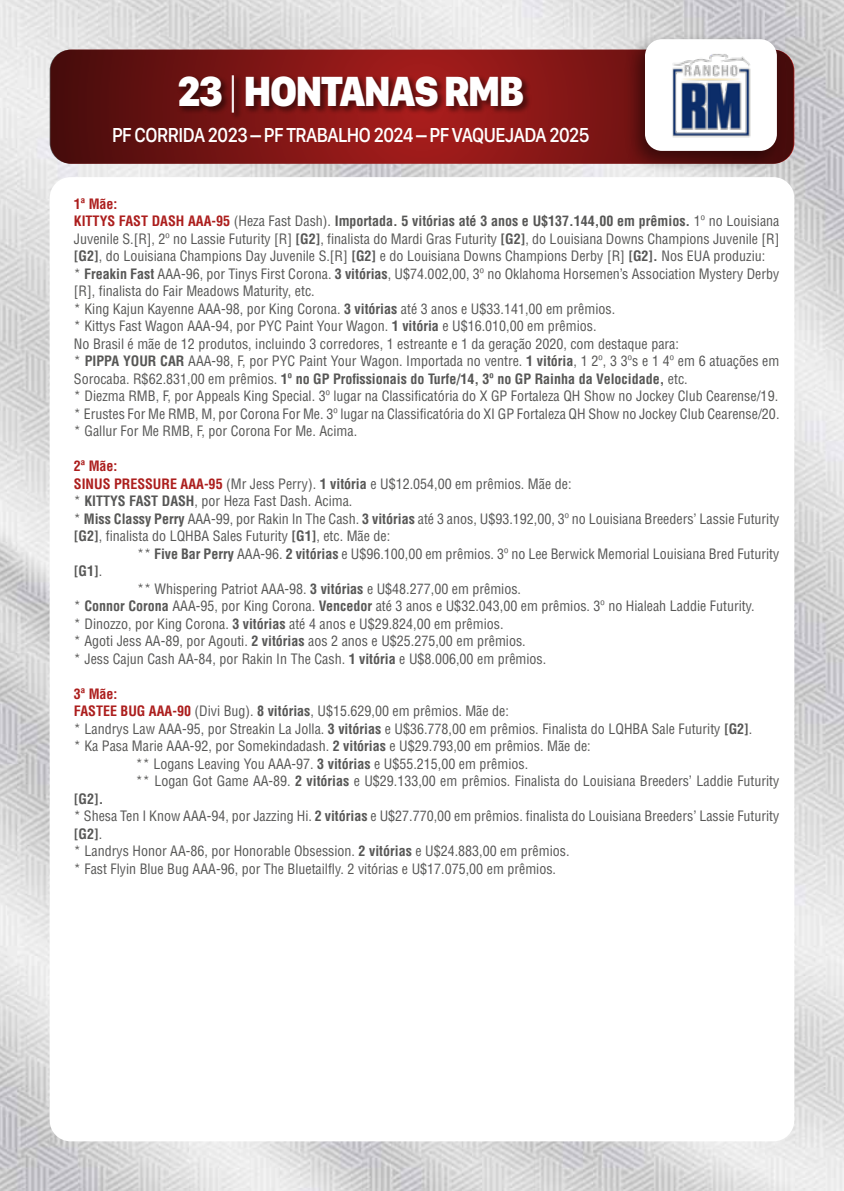
<style>
.page{position:relative;width:844px;height:1191px;background:#fff}
.page>*{position:absolute;margin:0;border:0;box-sizing:border-box;transform-origin:0 0}
.t1{font:900 43.75px "SF Compact Display";letter-spacing:-.025em;color:#fff;scale:.88 1}
.t2{font:500 21px "SF Compact Display";letter-spacing:-.025em;color:#fff;scale:.88 1}
.t3{font:condensed 14px/17.5px "Helvetica LT Std";color:#575756}
.t4{font:700 condensed 14px "Helvetica LT Std";color:#575756}
.t5{font:700 condensed 14px "Helvetica LT Std";color:#ac1e1d}
.s1{font-weight:300}
.s2{font-weight:700;color:#ac1e1d}
.s3{font-weight:700}
.s4{font-weight:400}
</style>
<div class="page">
<img style="left:0;top:0;width:843px;height:1191px">
<div style="left:50px;top:177px;width:744px;height:964px;background:#fff;border-radius:21px"></div>
<svg style="left:50px;top:50px;width:743px;height:114px;background:#791514"></svg>
<div style="left:177px;top:74px;width:354px;height:47px;background:#000;opacity:.45"></div>
<div style="left:623px;top:31px;width:163px;height:143px;background:#000;opacity:.45"></div>
<div style="left:644px;top:39px;width:132px;height:112px;background:#fff;border-radius:17px"></div>
<img style="left:672px;top:54px;width:79px;height:84px">
<h1 class="t1" style="left:178px;top:65px;width:394px">23 <span class="s1">|</span> HONTANAS RMB</h1>
<h2 class="t2" style="left:112px;top:122px;width:544px">PF CORRIDA 2023 – PF TRABALHO 2024 – PF VAQUEJADA 2025</h2>
<p class="t3" style="left:74px;top:195px;width:706px"><span class="s2">1ª Mãe:<br>KITTYS FAST DASH AAA-95</span> (Heza Fast Dash). <span class="s3">Importada. 5 vitórias até 3 anos e U$137.144,00 em prêmios.</span> 1º no Louisiana Juvenile S.[R], 2º no Lassie Futurity [R] <span class="s3">[G2]</span>, finalista do Mardi Gras Futurity <span class="s3">[G2]</span>, do Louisiana Downs Champions Juvenile [R] <span class="s3">[G2]</span>, do Louisiana Champions Day Juvenile S.[R] <span class="s3">[G2]</span> e do Louisiana Downs Champions Derby [R] <span class="s3">[G2].</span> Nos EUA produziu:<br>* <span class="s3">Freakin Fast</span> AAA-96, por Tinys First Corona. <span class="s3">3 vitórias</span>, U$74.002,00, 3º no Oklahoma Horsemen’s Association Mystery Derby [R], finalista do Fair Meadows Maturity, etc.<br>* King Kajun Kayenne AAA-98, por King Corona. <span class="s3">3 vitórias</span> até 3 anos e U$33.141,00 em prêmios.<br>* Kittys Fast Wagon AAA-94, por PYC Paint Your Wagon. <span class="s3">1 vitória</span> e U$16.010,00 em prêmios.<br>No Brasil é mãe de 12 produtos, incluindo 3 corredores, 1 estreante e 1 da geração 2020, com destaque para:<br>* <span class="s3">PIPPA YOUR CAR</span> AAA-98, F, por PYC Paint Your Wagon. Importada no ventre. <span class="s3">1 vitória</span>, 1 2º, 3 3ºs e 1 4º em 6 atuações em Sorocaba. R$62.831,00 em prêmios. <span class="s3">1º no GP Profissionais do Turfe/14, 3º no GP Rainha da Velocidade,</span> etc.<br>* Diezma RMB, F, por Appeals King Special. 3º lugar na Classificatória do X GP Fortaleza QH Show no Jockey Club Cearense/19. * Erustes For Me RMB, M, por Corona For Me. 3º lugar na Classificatória do XI GP Fortaleza QH Show no Jockey Club Cearense/20. * Gallur For Me RMB, F, por Corona For Me. Acima.</p>
<p class="t5" style="left:74px;top:457px;width:45px">2ª Mãe:</p>
<p class="t3" style="left:74px;top:475px;width:499px"><span class="s2">SINUS PRESSURE AAA-95</span> (Mr Jess Perry). <span class="s3">1 vitória</span> e U$12.054,00 em prêmios. Mãe de:</p>
<p class="t3" style="left:74px;top:492px;width:280px">* <span class="s3">KITTYS FAST DASH</span>, por Heza Fast Dash. Acima.</p>
<p class="t3" style="left:74px;top:510px;width:706px">* <span class="s3">Miss Classy Perry</span> AAA-99, por Rakin In The Cash. <span class="s3">3 vitórias</span> até 3 anos, U$93.192,00, 3º no Louisiana Breeders’ Lassie Futurity</p>
<p class="t3" style="left:74px;top:527px;width:318px"><span class="s3">[G2]</span>, finalista do LQHBA Sales Futurity <span class="s3">[G1]</span>, etc. Mãe de:</p>
<p class="t3" style="left:137px;top:545px;width:643px">** <span class="s3">Five Bar Perry</span> AAA-96. <span class="s3">2 vitórias</span> e U$96.100,00 em prêmios. 3º no Lee Berwick Memorial Louisiana Bred Futurity</p>
<p class="t4" style="left:74px;top:562px;width:30px">[G1]<span class="s4">.</span></p>
<p class="t3" style="left:137px;top:580px;width:385px">** Whispering Patriot AAA-98. <span class="s3">3 vitórias</span> e U$48.277,00 em prêmios.</p>
<p class="t3" style="left:74px;top:597px;width:682px">* <span class="s3">Connor Corona</span> AAA-95, por King Corona. <span class="s3">Vencedor</span> até 3 anos e U$32.043,00 em prêmios. 3º no Hialeah Laddie Futurity.</p>
<p class="t3" style="left:74px;top:615px;width:431px">* Dinozzo, por King Corona. <span class="s3">3 vitórias</span> até 4 anos e U$29.824,00 em prêmios.</p>
<p class="t3" style="left:74px;top:632px;width:453px">* Agoti Jess AA-89, por Agouti. <span class="s3">2 vitórias</span> aos 2 anos e U$25.275,00 em prêmios.</p>
<p class="t3" style="left:74px;top:650px;width:474px">* Jess Cajun Cash AA-84, por Rakin In The Cash. <span class="s3">1 vitória</span> e U$8.006,00 em prêmios.</p>
<p class="t5" style="left:74px;top:685px;width:45px">3ª Mãe:</p>
<p class="t3" style="left:74px;top:702px;width:436px"><span class="s2">FASTEE BUG AAA-90</span> (Divi Bug). <span class="s3">8 vitórias</span>, U$15.629,00 em prêmios. Mãe de:</p>
<p class="t3" style="left:74px;top:720px;width:679px">* Landrys Law AAA-95, por Streakin La Jolla. <span class="s3">3 vitórias</span> e U$36.778,00 em prêmios. Finalista do LQHBA Sale Futurity <span class="s3">[G2]</span>.</p>
<p class="t3" style="left:74px;top:737px;width:518px">* Ka Pasa Marie AAA-92, por Somekindadash. <span class="s3">2 vitórias</span> e U$29.793,00 em prêmios. Mãe de:</p>
<p class="t3" style="left:136px;top:755px;width:393px">** Logans Leaving You AAA-97. <span class="s3">3 vitórias</span> e U$55.215,00 em prêmios.</p>
<p class="t3" style="left:136px;top:772px;width:644px">** Logan Got Game AA-89. <span class="s3">2 vitórias</span> e U$29.133,00 em prêmios. Finalista do Louisiana Breeders’ Laddie Futurity</p>
<p class="t4" style="left:74px;top:790px;width:31px">[G2].</p>
<p class="t3" style="left:74px;top:807px;width:706px">* Shesa Ten I Know AAA-94, por Jazzing Hi. <span class="s3">2 vitórias</span> e U$27.770,00 em prêmios. finalista do Louisiana Breeders’ Lassie Futurity</p>
<p class="t4" style="left:74px;top:825px;width:30px">[G2]<span class="s4">.</span></p>
<p class="t3" style="left:74px;top:842px;width:497px">* Landrys Honor AA-86, por Honorable Obsession. <span class="s3">2 vitórias</span> e U$24.883,00 em prêmios.</p>
<p class="t3" style="left:74px;top:860px;width:483px">* Fast Flyin Blue Bug AAA-96, por The Bluetailfly. 2 vitórias e U$17.075,00 em prêmios.</p>
</div>
